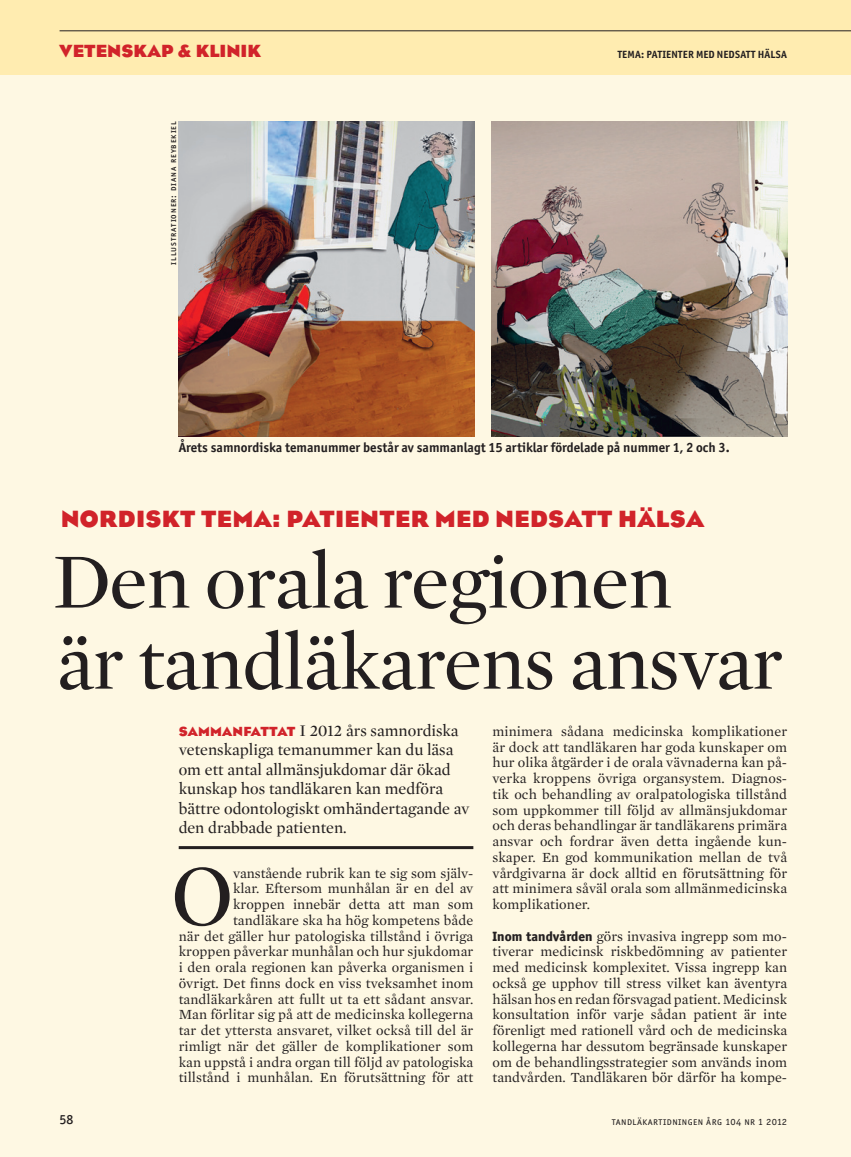
<style>
.page{position:relative;width:851px;height:1157px;background:#fff}
.page>*{position:absolute;margin:0;border:0;box-sizing:border-box;transform-origin:0 0}
.Bröd_ME{font:88.5px "Mercury TLT Text OT";color:#231f20}
.Rubrik_vk{font:79.5px/81px "Mercury TLT Display OT";letter-spacing:-.015em;color:#231f20}
.Källa_text{font:700 24px "Eagle TLTOT";letter-spacing:.015em;color:#d1232a}
.Bröd_in_ME{font:700 18px "Eagle TLTOT";color:#d1232a}
.Ingr_liten{font:16.5px/19.5px "Mercury TLT Display OT";color:#231f20}
.Bröd_ME-2{font:14.25px/15.8px "Mercury TLT Text OT";letter-spacing:.005em;color:#231f20;text-align:justify}
.Bildtext{font:700 13.5px "Officina Sans ITC Std";color:#231f20}
.t1{font:500 13.5px "Officina Sans ITC Std";color:#231f20}
.t2{font:10.5px "Officina Sans ITC Std";letter-spacing:.04em;color:#231f20}
.Notisrubbe{font:700 10.5px "Officina Sans ITC Std";letter-spacing:.015em;color:#231f20}
.Fotobyline{font:500 9px "Officina Sans ITC Std";letter-spacing:.1em;color:#231f20}
.s1{font-family:"Officina Sans ITC Std";font-weight:800;font-size:13.5px}
.s2{font-family:"Eagle TLTOT";font-weight:700;font-size:13.5px;color:#d1232a}
</style>
<div class="page">
<div style="left:0;top:65px;width:850px;height:1092px;background:#fef8e3"></div>
<div style="left:0;top:0;width:850px;height:75px;background:#ffecb0"></div>
<hr style="left:60px;top:30px;width:790px;height:1px;background:#231f20">
<img style="left:179px;top:121px;width:295px;height:315px">
<img style="left:491px;top:121px;width:296px;height:315px">
<hr style="left:179px;top:846px;width:294px;height:3px;background:#231f20">
<p class="Bröd_in_ME" style="left:59px;top:41px;width:203px">VETENSKAP &amp; KLINIK</p>
<p class="Fotobyline" style="left:168px;top:264px;width:144px;rotate:-90deg">illustrationer: diana reybekiel</p>
<p class="Notisrubbe" style="left:617px;top:48px;width:171px">TEMA: PATIENTER MED NEDSATT HÄLSA</p>
<p class="Bildtext" style="left:179px;top:439px;width:552px">Årets samnordiska temanummer består av sammanlagt 15 artiklar fördelade på nummer 1, 2 och 3.</p>
<p class="Källa_text" style="left:61px;top:505px;width:645px">NORDISKT TEMA: PATIENTER MED NEDSATT HÄLSA</p>
<p class="Rubrik_vk" style="left:52px;top:542px;width:732px">Den orala regionen<br>är tandläkarens ansvar</p>
<p class="Bröd_ME-2" style="left:492px;top:723px;width:296px">minimera sådana medicinska komplikationer är dock att tandläkaren har goda kunskaper om hur olika åtgärder i de orala vävnaderna kan på&shy;verka kroppens övriga organsystem. Diagnos&shy;tik och behandling av oralpatologiska tillstånd som uppkommer till följd av allmänsjukdomar och deras behandlingar är tandläkarens primära ansvar och fordrar även detta ingående kun&shy;skaper. En god kommunikation mellan de två vårdgivarna är dock alltid en förutsättning för att minimera såväl orala som allmänmedicinska komplikationer.</p>
<p class="Bröd_ME-2" style="left:492px;top:928px;width:296px"><span class="s1">Inom tandvården</span> görs invasiva ingrepp som mo&shy;tiverar medicinsk riskbedömning av patienter med medicinsk komplexitet. Vissa ingrepp kan också ge upphov till stress vilket kan äventyra hälsan hos en redan försvagad patient. Medicinsk konsultation inför varje sådan patient är inte förenligt med rationell vård och de medicinska kollegerna har dessutom begränsade kunskaper om de behandlingsstrategier som används inom tandvården. Tandläkaren bör därför ha kompe-</p>
<p class="Ingr_liten" style="left:179px;top:721px;width:292px"><span class="s2">SAMMANFATTAT</span> I 2012 års samnordiska vetenskapliga temanummer kan du läsa om ett antal allmänsjukdomar där ökad kunskap hos tandläkaren kan medföra bättre odontologiskt omhändertagande av den drabbade patienten.</p>
<p class="Bröd_ME-2" style="left:179px;top:865px;width:296px;text-align:right">vanstående rubrik kan te sig som själv-<br>klar. Eftersom munhålan är en del av kroppen innebär detta att man som tandläkare ska ha hög kompetens både<br>när det gäller hur patologiska tillstånd i övriga kroppen påverkar munhålan och hur sjukdomar i den orala regionen kan påverka organismen i övrigt. Det finns dock en viss tveksamhet inom tandläkarkåren att fullt ut ta ett sådant ansvar.<br>Man förlitar sig på att de medicinska kollegerna tar det yttersta ansvaret, vilket också till del är rimligt när det gäller de komplikationer som kan uppstå i andra organ till följd av patologiska tillstånd i munhålan. En förutsättning för att</p>
<p class="Bröd_ME" style="left:171px;top:843px;width:65px">O</p>
<p class="t1" style="left:60px;top:1111px;width:15px">58</p>
<p class="t2" style="left:611px;top:1115px;width:177px">tandläkartidningen årg 104 nr 1 2012</p>
</div>
